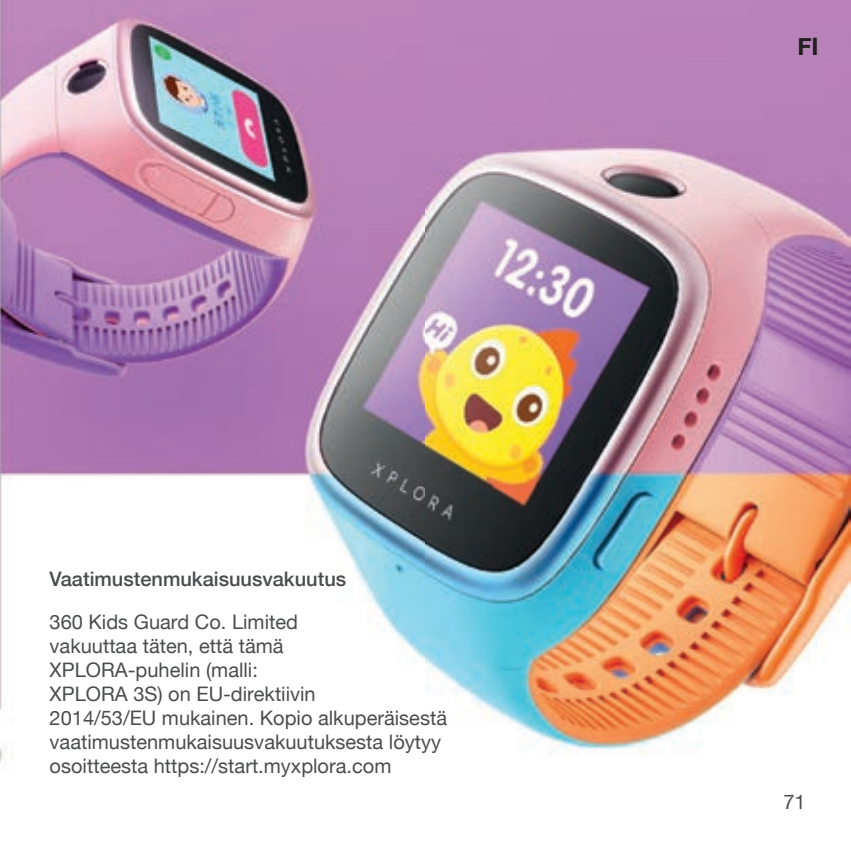
<style>
.page{position:relative;width:851px;height:851px;background:#fff}
.page>*{position:absolute;margin:0;border:0;box-sizing:border-box;transform-origin:0 0}
.t1{font:700 24px "Helvetica Neue";color:#231f20}
.t2{font:20px/24px "Helvetica Neue";color:#4b4c4d}
.t3{font:500 20px "Helvetica Neue";color:#4b4c4d}
</style>
<div class="page">
<img style="left:0;top:0;width:850px;height:763px">
<p class="t3" style="left:50px;top:562px;width:298px">Vaatimustenmukaisuusvakuutus</p>
<p class="t2" style="left:50px;top:611px;width:399px">360 Kids Guard Co. Limited<br>vakuuttaa täten, että tämä<br>XPLORA-puhelin (malli:<br>XPLORA 3S) on EU-direktiivin<br>2014/53/EU mukainen. Kopio alkuperäisestä vaatimustenmukaisuusvakuutuksesta löytyy osoitteesta https://start.myxplora.com</p>
<p class="t1" style="left:797px;top:28px;width:23px">FI</p>
<p class="t2" style="left:783px;top:791px;width:24px">71</p>
</div>
